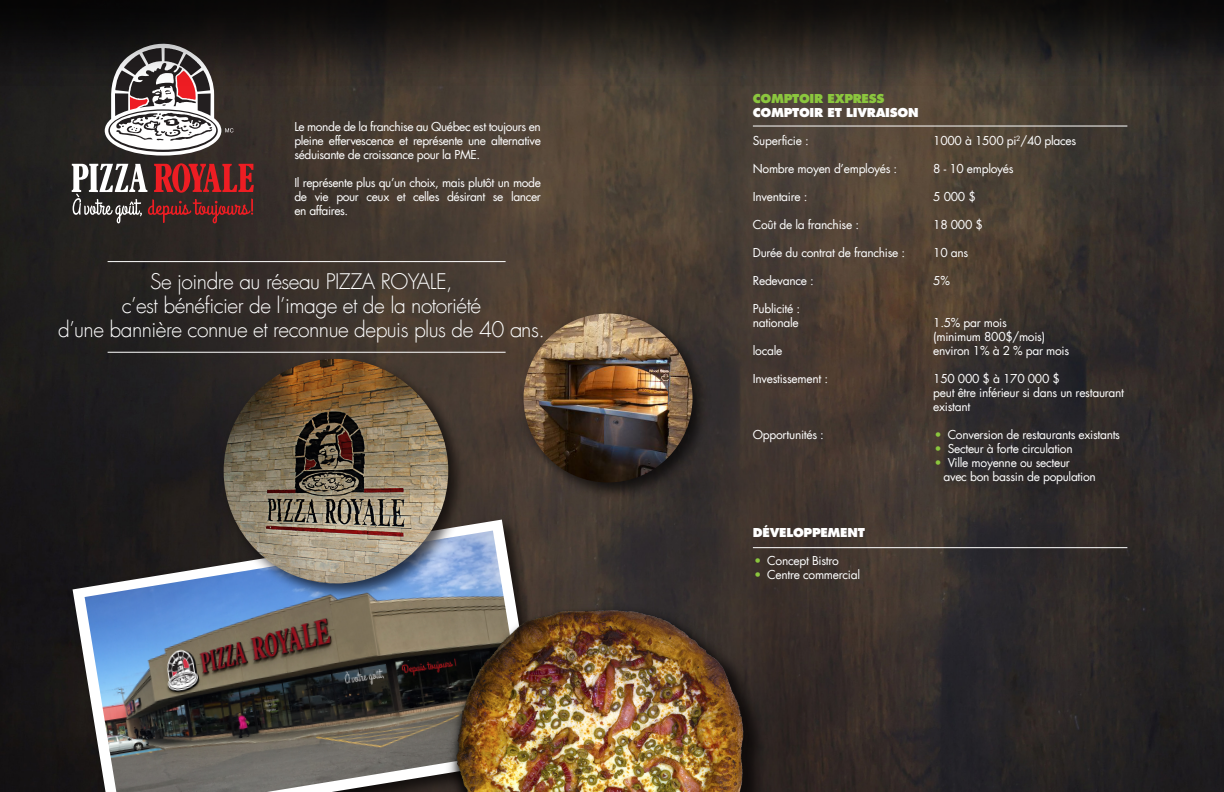
<style>
.page{position:relative;width:1224px;height:792px;background:#fff}
.page>*{position:absolute;margin:0;border:0;box-sizing:border-box;transform-origin:0 0}
.t1{font:300 21px/24px "Futura LT";letter-spacing:-.025em;color:#fff;text-align:center}
.t2{font:12px/14px "Futura LT";letter-spacing:-.025em;color:#fff}
.t3{font:800 12px "Futura LT";letter-spacing:-.025em;color:#fff}
.t4{font:800 12px "Futura LT";letter-spacing:-.025em;color:#8bc63e}
.s1{font-weight:800;color:#8bc63e}
</style>
<div class="page">
<img style="left:0;top:97px;width:1224px;height:695px">
<svg style="left:105px;top:97px;width:129px;height:59px"></svg>
<svg style="left:72px;top:163px;width:182px;height:60px;background:#6d403f"></svg>
<img style="left:64px;top:512px;width:499px;height:280px">
<svg style="left:73px;top:520px;width:468px;height:272px;background:#403c3a"></svg>
<img style="left:85px;top:531px;width:444px;height:261px">
<img style="left:216px;top:351px;width:254px;height:255px">
<img style="left:224px;top:359px;width:224px;height:224px;border-radius:112px">
<hr style="left:108px;top:261px;width:398px;height:1px;background:#fff">
<hr style="left:108px;top:352px;width:398px;height:1px;background:#fff">
<svg style="left:0;top:0;width:1224px;height:97px;background:#292420"></svg>
<hr style="left:753px;top:126px;width:374px;height:1px;background:#fff">
<hr style="left:753px;top:547px;width:374px;height:1px;background:#fff">
<img style="left:515px;top:305px;width:200px;height:200px">
<img style="left:524px;top:314px;width:169px;height:168px;border-radius:84px">
<img style="left:393px;top:563px;width:458px;height:229px">
<img style="left:446px;top:594px;width:314px;height:198px">
<p class="t2" style="left:294px;top:120px;width:248px;text-align:justify">Le monde de la franchise au Québec est toujours en pleine effervescence et représente une alternative séduisante de croissance pour la PME.</p>
<p class="t2" style="left:294px;top:176px;width:248px;text-align:justify">Il représente plus qu’un choix, mais plutôt un mode de vie pour ceux et celles désirant se lancer en affaires.</p>
<h1 class="t1" style="left:58px;top:270px;width:488px">Se joindre au réseau PIZZA ROYALE,<br>c’est bénéficier de l’image et de la notoriété<br>d’une bannière connue et reconnue depuis plus de 40 ans.</h1>
<p class="t4" style="left:753px;top:91px;width:133px">COMPTOIR EXPRESS</p>
<p class="t3" style="left:753px;top:105px;width:167px">COMPTOIR ET LIVRAISON</p>
<p class="t2" style="left:753px;top:133px;width:57px">Superficie :</p>
<p class="t2" style="left:933px;top:133px;width:145px">1000 à 1500 pi<sup>2</sup>/40 places</p>
<p class="t2" style="left:753px;top:161px;width:146px">Nombre moyen d’employés :</p>
<p class="t2" style="left:933px;top:161px;width:82px">8 - 10 employés</p>
<p class="t2" style="left:753px;top:189px;width:56px">Inventaire :</p>
<p class="t2" style="left:933px;top:189px;width:44px">5 000 $</p>
<p class="t2" style="left:753px;top:217px;width:108px">Coût de la franchise :</p>
<p class="t2" style="left:933px;top:217px;width:51px">18 000 $</p>
<p class="t2" style="left:753px;top:245px;width:154px">Durée du contrat de franchise :</p>
<p class="t2" style="left:933px;top:245px;width:37px">10 ans</p>
<p class="t2" style="left:753px;top:273px;width:63px">Redevance :</p>
<p class="t2" style="left:933px;top:273px;width:18px">5%</p>
<p class="t2" style="left:753px;top:301px;width:49px">Publicité : nationale</p>
<p class="t2" style="left:933px;top:315px;width:113px">1.5% par mois (minimum 800$/mois)</p>
<p class="t2" style="left:753px;top:343px;width:31px">locale</p>
<p class="t2" style="left:933px;top:343px;width:137px">environ 1% à 2 % par mois</p>
<p class="t2" style="left:753px;top:371px;width:77px">Investissement :</p>
<p class="t2" style="left:933px;top:371px;width:192px">150 000 $ à 170 000 $<br>peut être inférieur si dans un restaurant existant</p>
<p class="t2" style="left:753px;top:427px;width:73px">Opportunités :</p>
<p class="t2" style="left:933px;top:427px;width:188px"><span class="s1">•</span> Conversion de restaurants existants</p>
<p class="t2" style="left:933px;top:441px;width:141px"><span class="s1">•</span> Secteur à forte circulation</p>
<p class="t2" style="left:944px;top:455px;width:154px;text-indent:-10px"><span class="s1">•</span> Ville moyenne ou secteur avec bon bassin de population</p>
<p class="t3" style="left:753px;top:525px;width:113px">DÉVELOPPEMENT</p>
<p class="t2" style="left:753px;top:553px;width:87px"><span class="s1">•</span> Concept Bistro</p>
<p class="t2" style="left:753px;top:567px;width:109px"><span class="s1">•</span> Centre commercial</p>
</div>
